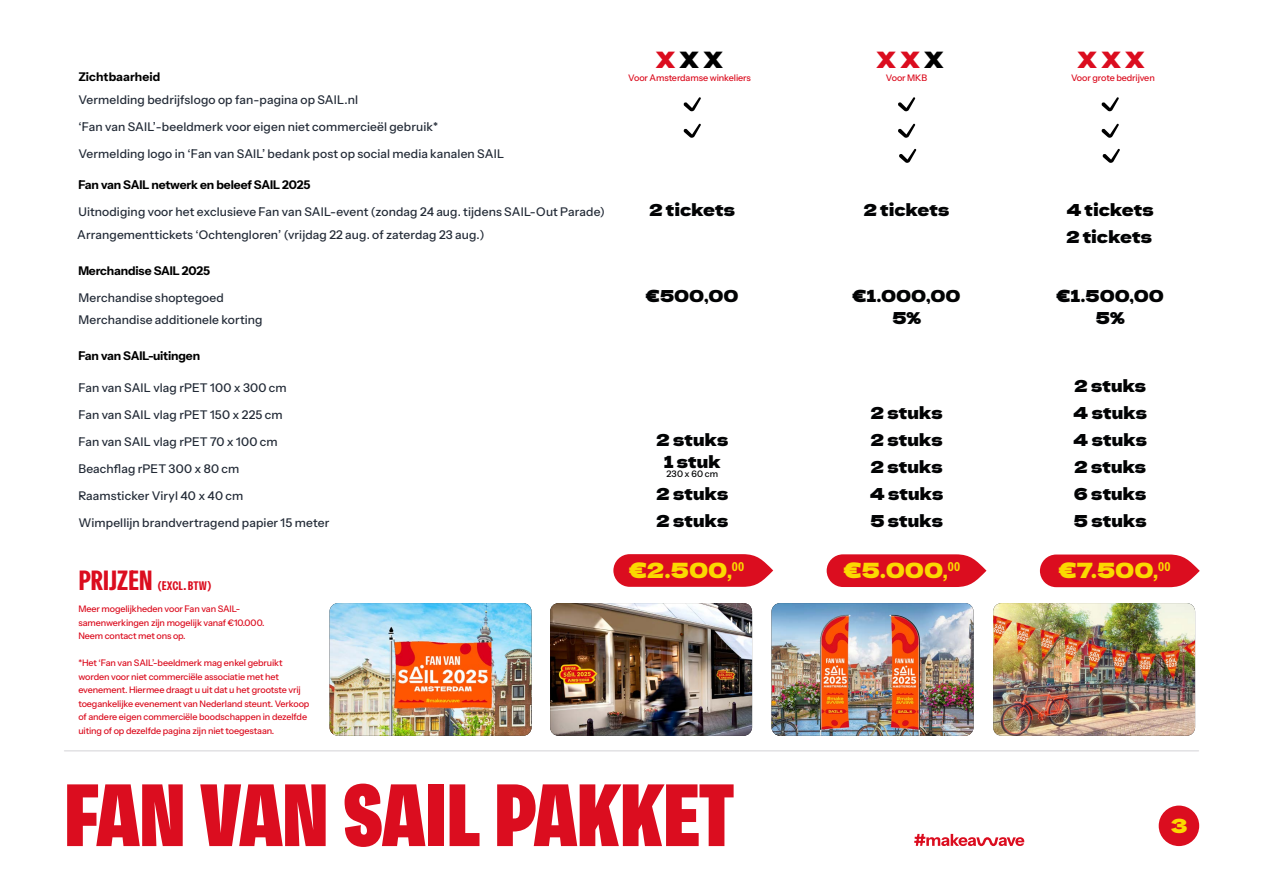
<style>
.page{position:relative;width:1263px;height:893px;background:#fff}
.page>*{position:absolute;margin:0;border:0;box-sizing:border-box;transform-origin:0 0}
.t1{font:900 88.2px "Freigeist X Con";letter-spacing:-.01em;color:#db0d1f}
.t2{font:700 27px "Instrument Sans Condensed";letter-spacing:-.02em;color:#db0d1f}
.t3{font:22.5px "Dela Gothic One";color:#db0d1f}
.t4{font:22.5px "Dela Gothic One";color:#000}
.t5{font:21px "Dela Gothic One";color:#fbd900}
.t6{font:19.5px "Dela Gothic One";color:#fbd900}
.t7{font:16.5px "Dela Gothic One";color:#020304}
.t8{font:16.5px "Dela Gothic One";letter-spacing:-.005em;color:#000}
.t9{font:500 12px "Instrument Sans";letter-spacing:.01em;color:#222a36}
.t10{font:700 12px "Instrument Sans";letter-spacing:-.01em;color:#000}
.t11{font:700 12px "Instrument Sans Condensed";letter-spacing:.01em;color:#db0d1f}
.t12{font:500 9px/13.5px "Instrument Sans";letter-spacing:-.01em;color:#db0d1f}
.t13{font:500 9px "Instrument Sans";letter-spacing:.02em;color:#020304}
.s1{color:#db0d1f}
.s2{font-family:"Instrument Sans Condensed";font-weight:700}
.s3{color:#000}
</style>
<div class="page">
<img style="left:330px;top:603px;width:201px;height:133px">
<img style="left:771px;top:603px;width:202px;height:133px">
<img style="left:550px;top:603px;width:202px;height:133px">
<img style="left:993px;top:603px;width:202px;height:133px">
<svg style="left:914px;top:834px;width:110px;height:12px"></svg>
<hr style="left:65px;top:750px;width:1133px;height:2px;background:#e2e1e4">
<div style="left:1159px;top:806px;width:40px;height:40px;background:#db0d1f;border-radius:50%"></div>
<svg style="left:1102px;top:149px;width:18px;height:14px"></svg>
<svg style="left:1101px;top:124px;width:18px;height:14px"></svg>
<svg style="left:1101px;top:97px;width:18px;height:15px"></svg>
<svg style="left:1040px;top:554px;width:160px;height:33px;background:#de2434"></svg>
<svg style="left:899px;top:149px;width:17px;height:14px"></svg>
<svg style="left:898px;top:124px;width:17px;height:14px"></svg>
<svg style="left:898px;top:97px;width:17px;height:15px"></svg>
<svg style="left:827px;top:554px;width:159px;height:33px;background:#de2232"></svg>
<svg style="left:683px;top:124px;width:18px;height:14px"></svg>
<svg style="left:683px;top:97px;width:18px;height:15px"></svg>
<svg style="left:613px;top:554px;width:160px;height:33px;background:#de2333"></svg>
<p class="t10" style="left:78px;top:69px;width:83px">Zichtbaarheid</p>
<p class="t9" style="left:78px;top:92px;width:281px">Vermelding bedrijfslogo op fan-pagina op SAIL.nl</p>
<p class="t9" style="left:78px;top:119px;width:361px">‘Fan van SAIL’-beeldmerk voor eigen niet commercieël gebruik*</p>
<p class="t9" style="left:78px;top:146px;width:427px">Vermelding logo in ‘Fan van SAIL’ bedank post op social media kanalen SAIL</p>
<p class="t10" style="left:78px;top:177px;width:233px">Fan van SAIL netwerk en beleef SAIL 2025</p>
<p class="t9" style="left:78px;top:204px;width:528px">Uitnodiging voor het exclusieve Fan van SAIL-event (zondag 24 aug. tijdens SAIL-Out Parade)</p>
<p class="t9" style="left:77px;top:227px;width:409px">Arrangementtickets ‘Ochtengloren’ (vrijdag 22 aug. of zaterdag 23 aug.)</p>
<p class="t10" style="left:78px;top:263px;width:133px">Merchandise SAIL 2025</p>
<p class="t9" style="left:78px;top:290px;width:147px">Merchandise shoptegoed</p>
<p class="t9" style="left:78px;top:312px;width:186px">Merchandise additionele korting</p>
<p class="t10" style="left:78px;top:348px;width:123px">Fan van SAIL-uitingen</p>
<p class="t9" style="left:78px;top:380px;width:210px">Fan van SAIL vlag rPET 100 x 300 cm</p>
<p class="t9" style="left:78px;top:407px;width:206px">Fan van SAIL vlag rPET 150 x 225 cm</p>
<p class="t9" style="left:78px;top:434px;width:201px">Fan van SAIL vlag rPET 70 x 100 cm</p>
<p class="t9" style="left:78px;top:461px;width:163px">Beachflag rPET 300 x 80 cm</p>
<p class="t9" style="left:78px;top:488px;width:166px">Raamsticker Viryl 40 x 40 cm</p>
<p class="t9" style="left:78px;top:515px;width:252px">Wimpellijn brandvertragend papier 15 meter</p>
<h2 class="t2" style="left:78px;top:563px;width:76px">PRIJZEN</h2>
<p class="t12" style="left:78px;top:602px;width:188px">Meer mogelijkheden voor Fan van SAIL&shy;samenwerkingen zijn mogelijk vanaf €10.000.<br>Neem contact met ons op.</p>
<p class="t12" style="left:78px;top:656px;width:233px">*Het ‘Fan van SAIL’-beeldmerk mag enkel gebruikt worden voor niet commerciële associatie met het evenement. Hiermee draagt u uit dat u het grootste vrij toegankelijke evenement van Nederland steunt. Verkoop of andere eigen commerciële boodschappen in dezelfde uiting of op dezelfde pagina zijn niet toegestaan.</p>
<p class="t11" style="left:157px;top:578px;width:56px">(EXCL. BTW)</p>
<h3 class="t4" style="left:656px;top:42px;width:69px"><span class="s1">X</span> X X</h3>
<p class="t12" style="left:628px;top:71px;width:124px">Voor Amsterdamse winkeliers</p>
<h3 class="t7" style="left:649px;top:197px;width:88px">2 tickets</h3>
<h3 class="t7" style="left:646px;top:283px;width:94px">€500,00</h3>
<h3 class="t7" style="left:656px;top:427px;width:74px">2 stuks</h3>
<h3 class="t7" style="left:664px;top:449px;width:58px">1 stuk</h3>
<p class="t13" style="left:666px;top:468px;width:53px">230 x 60 cm</p>
<h3 class="t7" style="left:656px;top:481px;width:74px">2 stuks</h3>
<h3 class="t7" style="left:656px;top:508px;width:74px">2 stuks</h3>
<h3 class="t5" style="left:629px;top:554px;width:117px">€2.500<span class="s2">,</span><sup>00</sup></h3>
<h1 class="t1" style="left:64px;top:758px;width:672px">FAN VAN SAIL PAKKET</h1>
<h3 class="t3" style="left:876px;top:42px;width:69px">X X <span class="s3">X</span></h3>
<p class="t12" style="left:886px;top:71px;width:43px">Voor MKB</p>
<h3 class="t7" style="left:863px;top:197px;width:88px">2 tickets</h3>
<h3 class="t7" style="left:852px;top:283px;width:109px">€1.000,00</h3>
<h3 class="t7" style="left:892px;top:305px;width:31px">5％</h3>
<h3 class="t7" style="left:870px;top:400px;width:74px">2 stuks</h3>
<h3 class="t7" style="left:870px;top:427px;width:74px">2 stuks</h3>
<h3 class="t7" style="left:870px;top:454px;width:74px">2 stuks</h3>
<h3 class="t7" style="left:870px;top:481px;width:75px">4 stuks</h3>
<h3 class="t7" style="left:870px;top:508px;width:75px">5 stuks</h3>
<h3 class="t5" style="left:844px;top:554px;width:118px">€5.000<span class="s2">,</span><sup>00</sup></h3>
<h3 class="t3" style="left:1077px;top:42px;width:69px">X X X</h3>
<p class="t12" style="left:1071px;top:71px;width:85px">Voor grote bedrijven</p>
<h3 class="t8" style="left:1066px;top:197px;width:89px">4 tickets</h3>
<h3 class="t7" style="left:1066px;top:224px;width:88px">2 tickets</h3>
<h3 class="t7" style="left:1056px;top:283px;width:109px">€1.500,00</h3>
<h3 class="t7" style="left:1095px;top:305px;width:31px">5％</h3>
<h3 class="t7" style="left:1074px;top:373px;width:74px">2 stuks</h3>
<h3 class="t7" style="left:1073px;top:400px;width:75px">4 stuks</h3>
<h3 class="t7" style="left:1073px;top:427px;width:75px">4 stuks</h3>
<h3 class="t7" style="left:1074px;top:454px;width:74px">2 stuks</h3>
<h3 class="t7" style="left:1074px;top:481px;width:74px">6 stuks</h3>
<h3 class="t7" style="left:1073px;top:508px;width:75px">5 stuks</h3>
<h3 class="t5" style="left:1059px;top:554px;width:113px">€7.500<span class="s2">,</span><sup>00</sup></h3>
<h3 class="t6" style="left:1170px;top:810px;width:19px">3</h3>
</div>
